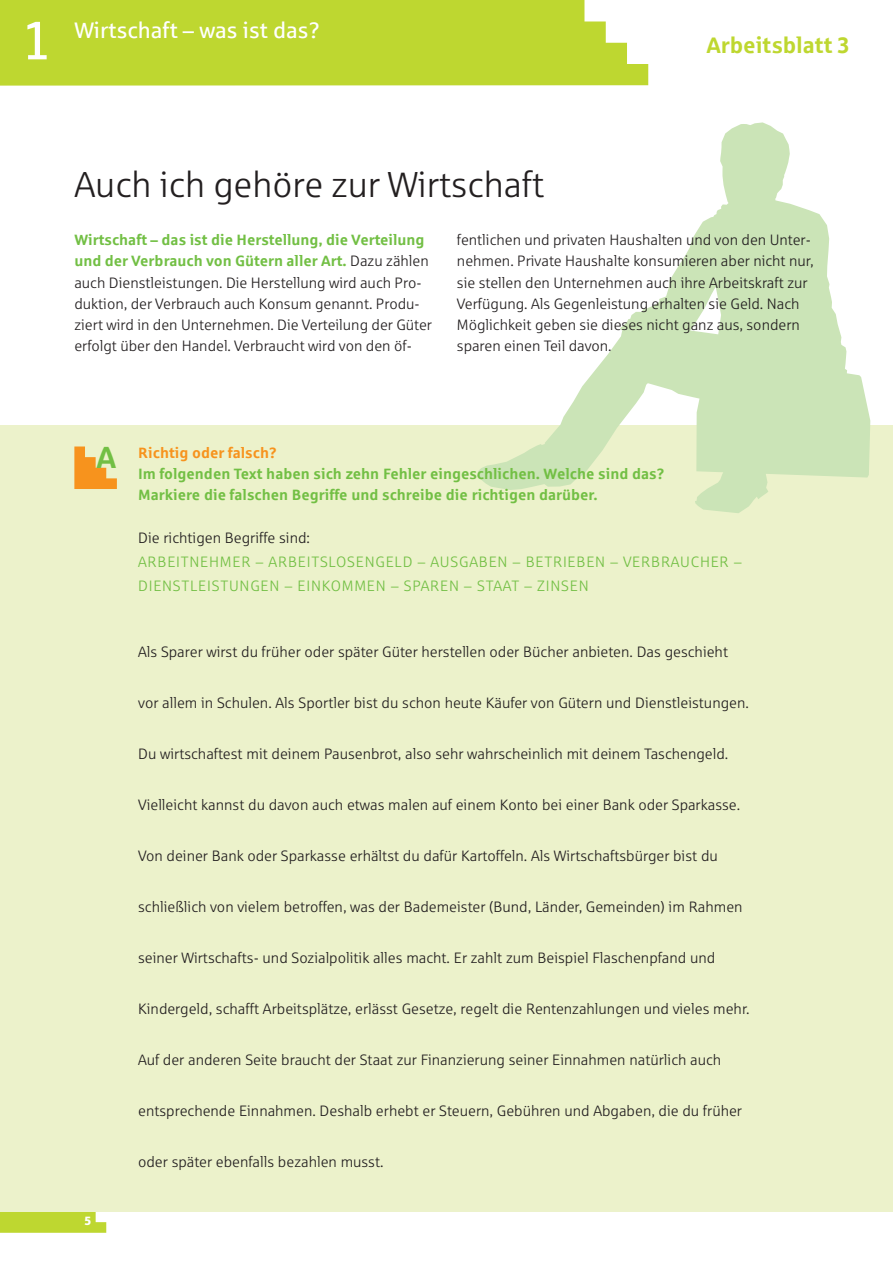
<style>
.page{position:relative;width:893px;height:1263px;background:#fff}
.page>*{position:absolute;margin:0;border:0;box-sizing:border-box;transform-origin:0 0}
.t1{font:54px "Sparkasse Rg";color:#fff}
.t2{font:36px "Sparkasse Lt";color:#231f20}
.t3{font:700 30.75px "Sparkasse Rg";color:#72bf44}
.t4{font:22.5px "Sparkasse Rg";color:#fff}
.t5{font:700 22.5px "Sparkasse Rg";letter-spacing:-.005em;color:#bed730}
.t6{font:15px/21.3px "Sparkasse Lt";color:#231f20}
.t7{font:700 15px/21.3px "Sparkasse Rg";color:#72bf44}
.t8{font:15px/24px "Sparkasse Lt";letter-spacing:.05em;color:#72bf44}
.t9{font:700 15px "Sparkasse Rg";color:#f7931d}
.t10{font:12px "Sparkasse XB";color:#fff}
.s1{font-family:"Sparkasse Lt";font-weight:400;color:#231f20}
</style>
<div class="page">
<div style="left:0;top:0;width:648px;height:86px;background:#bed730"></div>
<svg style="left:0;top:1212px;width:106px;height:21px;background:#c1d93b"></svg>
<div style="left:0;top:425px;width:893px;height:787px;background:#ecf2cb"></div>
<svg style="left:477px;top:122px;width:393px;height:391px"></svg>
<svg style="left:74px;top:447px;width:43px;height:42px"></svg>
<h1 class="t1" style="left:22px;top:12px;width:33px">1</h1>
<h3 class="t4" style="left:74px;top:18px;width:247px">Wirtschaft – was ist das?</h3>
<h3 class="t5" style="left:706px;top:34px;width:145px">Arbeitsblatt 3</h3>
<h2 class="t2" style="left:74px;top:165px;width:471px">Auch ich gehöre zur Wirtschaft</h2>
<p class="t7" style="left:74px;top:229px;width:356px">Wirtschaft – das ist die Herstellung, die Verteilung und der Verbrauch von Gütern aller Art. <span class="s1">Dazu zählen</span></p>
<p class="t6" style="left:74px;top:272px;width:359px">auch Dienstleistungen. Die Herstellung wird auch Pro&shy;duktion, der Verbrauch auch Konsum genannt. Produ&shy;ziert wird in den Unternehmen. Die Verteilung der Güter erfolgt über den Handel. Verbraucht wird von den öf-</p>
<p class="t6" style="left:457px;top:229px;width:358px">fentlichen und privaten Haushalten und von den Unter&shy;nehmen. Private Haushalte konsumieren aber nicht nur, sie stellen den Unternehmen auch ihre Arbeitskraft zur Verfügung. Als Gegenleistung erhalten sie Geld. Nach Möglichkeit geben sie dieses nicht ganz aus, sondern sparen einen Teil davon.</p>
<h3 class="t3" style="left:97px;top:441px;width:21px">A</h3>
<p class="t9" style="left:138px;top:444px;width:140px">Richtig oder falsch?</p>
<p class="t7" style="left:138px;top:463px;width:528px">Im folgenden Text haben sich zehn Fehler eingeschlichen. Welche sind das?<br>Markiere die falschen Begriffe und schreibe die richtigen darüber.</p>
<p class="t6" style="left:138px;top:527px;width:173px">Die richtigen Begriffe sind:</p>
<p class="t8" style="left:138px;top:550px;width:605px">ARBEITNEHMER – ARBEITSLOSENGELD – AUSGABEN – BETRIEBEN – VERBRAUCHER –<br>DIENSTLEISTUNGEN – EINKOMMEN – SPAREN – STAAT – ZINSEN</p>
<p class="t10" style="left:84px;top:1214px;width:8px">5</p>
<p class="t6" style="left:138px;top:642px;width:591px">Als Sparer wirst du früher oder später Güter herstellen oder Bücher anbieten. Das geschieht</p>
<p class="t6" style="left:138px;top:693px;width:612px">vor allem in Schulen. Als Sportler bist du schon heute Käufer von Gütern und Dienstleistungen.</p>
<p class="t6" style="left:138px;top:744px;width:592px">Du wirtschaftest mit deinem Pausenbrot, also sehr wahrscheinlich mit deinem Taschengeld.</p>
<p class="t6" style="left:138px;top:795px;width:603px">Vielleicht kannst du davon auch etwas malen auf einem Konto bei einer Bank oder Sparkasse.</p>
<p class="t6" style="left:138px;top:846px;width:581px">Von deiner Bank oder Sparkasse erhältst du dafür Kartoffeln. Als Wirtschaftsbürger bist du</p>
<p class="t6" style="left:138px;top:897px;width:606px">schließlich von vielem betroffen, was der Bademeister (Bund, Länder, Gemeinden) im Rahmen</p>
<p class="t6" style="left:138px;top:948px;width:579px">seiner Wirtschafts- und Sozialpolitik alles macht. Er zahlt zum Beispiel Flaschenpfand und</p>
<p class="t6" style="left:138px;top:999px;width:613px">Kindergeld, schafft Arbeitsplätze, erlässt Gesetze, regelt die Rentenzahlungen und vieles mehr.</p>
<p class="t6" style="left:138px;top:1050px;width:585px">Auf der anderen Seite braucht der Staat zur Finanzierung seiner Einnahmen natürlich auch</p>
<p class="t6" style="left:138px;top:1101px;width:605px">entsprechende Einnahmen. Deshalb erhebt er Steuern, Gebühren und Abgaben, die du früher</p>
<p class="t6" style="left:138px;top:1152px;width:247px">oder später ebenfalls bezahlen musst.</p>
</div>
